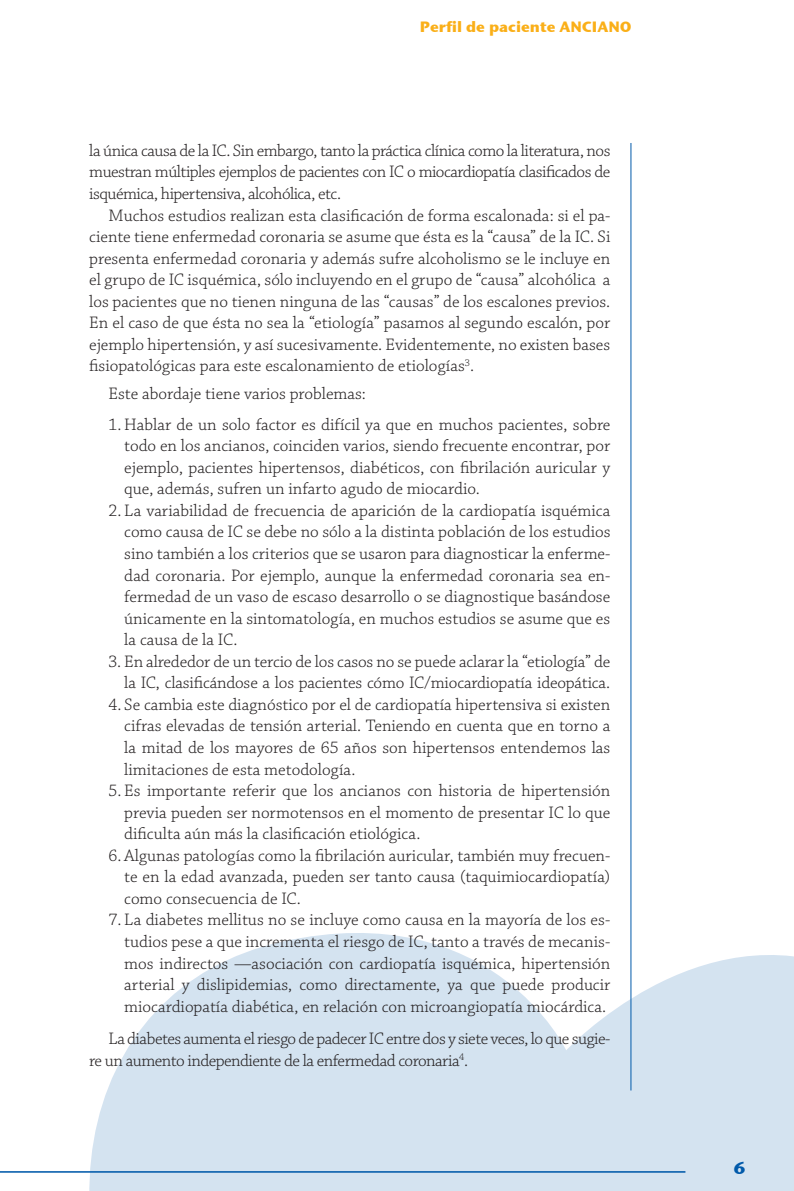
<style>
.page{position:relative;width:794px;height:1191px;background:#fff}
.page>*{position:absolute;margin:0;border:0;box-sizing:border-box;transform-origin:0 0}
.t1{font:300 17.5px/21.5px "Chaparral Pro";color:#231f20;text-align:justify}
.t2{font:300 17.5px/21.5px "Chaparral Pro";letter-spacing:-.03em;color:#231f20}
.t3{font:700 17.5px "Stone Sans ITCTT";color:#015aaa}
.t4{font:700 14.88px "Stone Sans ITC";color:#faaf18}
</style>
<div class="page">
<hr style="left:0;top:1171px;width:685px;height:1px;background:#015aaa">
<svg style="left:16px;top:895px;width:778px;height:296px;fill:#d4e3f0"></svg>
<hr style="left:630px;top:143px;width:1px;height:947px;background:#015aaa">
<p class="t4" style="left:420px;top:14px;width:213px">Perfil de paciente ANCIANO</p>
<p class="t1" style="left:89px;top:140px;width:523px">la única causa de la IC. Sin embargo, tanto la práctica clínica como la literatura, nos muestran múltiples ejemplos de pacientes con IC o miocardiopatía clasificados de isquémica, hipertensiva, alcohólica, etc.</p>
<p class="t1" style="left:89px;top:205px;width:522px;text-indent:19px">Muchos estudios realizan esta clasificación de forma escalonada: si el pa&shy;ciente tiene enfermedad coronaria se asume que ésta es la “causa” de la IC. Si presenta enfermedad coronaria y además sufre alcoholismo se le incluye en el grupo de IC isquémica, sólo incluyendo en el grupo de “causa” alcohólica a los pacientes que no tienen ninguna de las “causas” de los escalones previos.<br>En el caso de que ésta no sea la “etiología” pasamos al segundo escalón, por ejemplo hipertensión, y así sucesivamente. Evidentemente, no existen bases fisiopatológicas para este escalonamiento de etiologías<sup>3</sup>.</p>
<p class="t1" style="left:108px;top:383px;width:259px">Este abordaje tiene varios problemas:</p>
<p class="t1" style="left:124px;top:414px;width:488px;text-indent:-16px">1. Hablar de un solo factor es difícil ya que en muchos pacientes, sobre todo en los ancianos, coinciden varios, siendo frecuente encontrar, por ejemplo, pacientes hipertensos, diabéticos, con fibrilación auricular y que, además, sufren un infarto agudo de miocardio.</p>
<p class="t1" style="left:124px;top:500px;width:488px;text-indent:-16px">2. La variabilidad de frecuencia de aparición de la cardiopatía isquémica como causa de IC se debe no sólo a la distinta población de los estudios sino también a los criterios que se usaron para diagnosticar la enferme&shy;dad coronaria. Por ejemplo, aunque la enfermedad coronaria sea en&shy;fermedad de un vaso de escaso desarrollo o se diagnostique basándose únicamente en la sintomatología, en muchos estudios se asume que es la causa de la IC.</p>
<p class="t1" style="left:108px;top:651px;width:503px;text-align:right">3. En alrededor de un tercio de los casos no se puede aclarar la “etiología” de la IC, clasificándose a los pacientes cómo IC/miocardiopatía ideopática.</p>
<p class="t1" style="left:124px;top:694px;width:487px;text-indent:-16px">4. Se cambia este diagnóstico por el de cardiopatía hipertensiva si existen cifras elevadas de tensión arterial. Teniendo en cuenta que en torno a la mitad de los mayores de 65 años son hipertensos entendemos las limitaciones de esta metodología.</p>
<p class="t1" style="left:124px;top:780px;width:487px;text-indent:-16px">5. Es importante referir que los ancianos con historia de hipertensión previa pueden ser normotensos en el momento de presentar IC lo que dificulta aún más la clasificación etiológica.</p>
<p class="t1" style="left:124px;top:845px;width:487px;text-indent:-16px">6. Algunas patologías como la fibrilación auricular, también muy frecuen&shy;te en la edad avanzada, pueden ser tanto causa (taquimiocardiopatía) como consecuencia de IC.</p>
<p class="t1" style="left:124px;top:910px;width:487px;text-indent:-16px">7. La diabetes mellitus no se incluye como causa en la mayoría de los es&shy;tudios pese a que incrementa el riesgo de IC, tanto a través de mecanis&shy;mos indirectos —asociación con cardiopatía isquémica, hipertensión arterial y dislipidemias, como directamente, ya que puede producir miocardiopatía diabética, en relación con microangiopatía miocárdica.</p>
<p class="t2" style="left:89px;top:1028px;width:522px;text-indent:19px">La diabetes aumenta el riesgo de padecer IC entre dos y siete veces, lo que sugie&shy;re un aumento independiente de la enfermedad coronaria<sup>4</sup>.</p>
<p class="t3" style="left:734px;top:1152px;width:13px">6</p>
</div>
